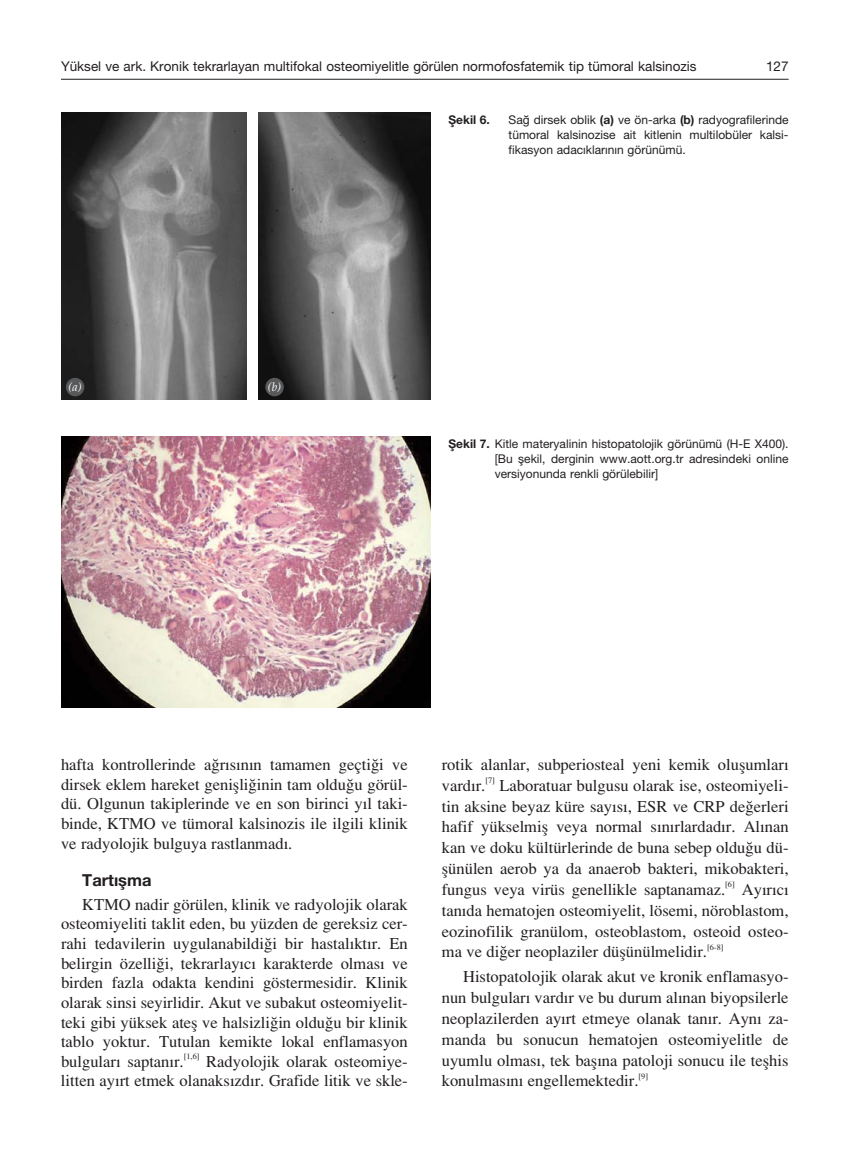
<style>
.page{position:relative;width:851px;height:1149px;background:#fff}
.page>*{position:absolute;margin:0;border:0;box-sizing:border-box;transform-origin:0 0}
.t1{font:16.5px/20.9px "Times";color:#231f20;text-align:justify}
.t2{font:16.5px "Helvetica T Bold";color:#231f20}
.t3{font:13.5px "Helvetica T";color:#231f20}
.t4{font:12px/15px "Helvetica T";color:#231f20;text-align:justify}
.t5{font:12px "Helvetica T Bold";color:#231f20}
.t6{font:12px "Palatino Italic Turk";color:#fff}
.t7{font:8.25px "Times";color:#231f20}
.s1{font-family:"Helvetica T Bold"}
</style>
<div class="page">
<hr style="left:61px;top:79px;width:727px;height:1px;background:#231f20">
<img style="left:61px;top:112px;width:185px;height:288px">
<img style="left:258px;top:112px;width:172px;height:288px">
<img style="left:61px;top:436px;width:369px;height:271px">
<div style="left:66px;top:378px;width:18px;height:18px;background:#58595b;border-radius:50%"></div>
<div style="left:265px;top:378px;width:19px;height:18px;background:#58595b;border-radius:50%"></div>
<p class="t3" style="left:61px;top:61px;width:637px">Yüksel ve ark. Kronik tekrarlayan multifokal osteomiyelitle görülen normofosfatemik tip tümoral kalsinozis</p>
<p class="t3" style="left:766px;top:61px;width:24px">127</p>
<p class="t6" style="left:68px;top:382px;width:15px">(a)</p>
<p class="t6" style="left:268px;top:382px;width:15px">(b)</p>
<p class="t5" style="left:448px;top:115px;width:43px">fiekil 6.</p>
<p class="t4" style="left:508px;top:113px;width:281px">Sa¤ dirsek oblik <span class="s1">(a)</span> ve ön-arka <span class="s1">(b)</span> radyografilerinde tümoral kalsinozise ait kitlenin multilobüler kalsi&shy;fikasyon adac›klar›n›n görünümü.</p>
<p class="t4" style="left:494px;top:437px;width:295px;text-indent:-46px"><span class="s1">fiekil 7.</span> Kitle materyalinin histopatolojik görünümü (H-E X400). [Bu flekil, derginin www.aott.org.tr adresindeki online versiyonunda renkli görülebilir]</p>
<p class="t1" style="left:61px;top:756px;width:348px;line-height:19.6px">hafta kontrollerinde a¤r›s›n›n tamamen geçti¤i ve dirsek eklem hareket geniflli¤inin tam oldu¤u görül&shy;dü. Olgunun takiplerinde ve en son birinci y›l taki&shy;binde, KTMO ve tümoral kalsinozis ile ilgili klinik ve radyolojik bulguya rastlanmad›.</p>
<p class="t2" style="left:82px;top:873px;width:71px">Tart›flma</p>
<p class="t1" style="left:61px;top:895px;width:348px;line-height:19.6px;text-indent:21px">KTMO nadir görülen, klinik ve radyolojik olarak osteomiyeliti taklit eden, bu yüzden de gereksiz cer&shy;rahi tedavilerin uygulanabildi¤i bir hastal›kt›r. En belirgin özelli¤i, tekrarlay›c› karakterde olmas› ve birden fazla odakta kendini göstermesidir. Klinik olarak sinsi seyirlidir. Akut ve subakut osteomiyelit&shy;teki gibi yüksek atefl ve halsizli¤in oldu¤u bir klinik tablo yoktur. Tutulan kemikte lokal enflamasyon bulgular› saptan›r.</p>
<p class="t7" style="left:184px;top:1053px;width:17px">[1,6]</p>
<p class="t1" style="left:61px;top:1052px;width:348px;line-height:19.6px;text-align:right">Radyolojik olarak osteomiye-<br>litten ay›rt etmek olanaks›zd›r. Grafide litik ve skle-</p>
<p class="t1" style="left:442px;top:755px;width:348px">rotik alanlar, subperiosteal yeni kemik oluflumlar› vard›r.</p>
<p class="t7" style="left:485px;top:777px;width:11px">[7]</p>
<p class="t1" style="left:442px;top:776px;width:348px;text-indent:58px">Laboratuar bulgusu olarak ise, osteomiyeli&shy;tin aksine beyaz küre say›s›, ESR ve CRP de¤erleri hafif yükselmifl veya normal s›n›rlardad›r. Al›nan kan ve doku kültürlerinde de buna sebep oldu¤u dü&shy;flünülen aerob ya da anaerob bakteri, mikobakteri, fungus veya virüs genellikle saptanamaz.</p>
<p class="t7" style="left:725px;top:881px;width:11px">[6]</p>
<p class="t1" style="left:442px;top:880px;width:348px;text-indent:300px">Ay›r›c› tan›da hematojen osteomiyelit, lösemi, nöroblastom, eozinofilik granülom, osteoblastom, osteoid osteo&shy;ma ve di¤er neoplaziler düflünülmelidir.</p>
<p class="t7" style="left:707px;top:943px;width:18px">[6-8]</p>
<p class="t1" style="left:442px;top:967px;width:348px;text-indent:21px">Histopatolojik olarak akut ve kronik enflamasyo&shy;nun bulgular› vard›r ve bu durum al›nan biyopsilerle neoplazilerden ay›rt etmeye olanak tan›r. Ayn› za&shy;manda bu sonucun hematojen osteomiyelitle de uyumlu olmas›, tek bafl›na patoloji sonucu ile teflhis konulmas›n› engellemektedir.</p>
<p class="t7" style="left:638px;top:1072px;width:11px">[9]</p>
</div>
